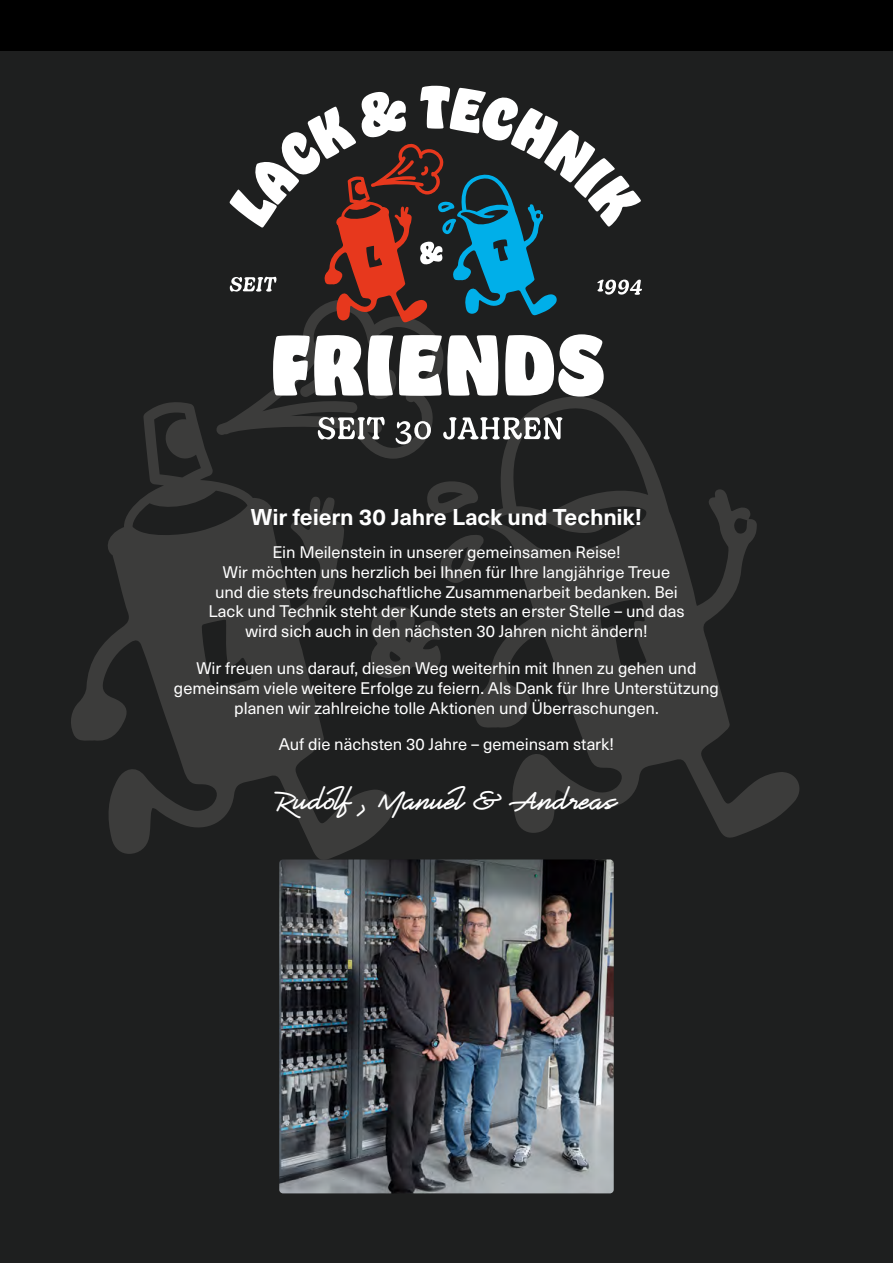
<style>
.page{position:relative;width:893px;height:1263px;background:#fff}
.page>*{position:absolute;margin:0;border:0;box-sizing:border-box;transform-origin:0 0}
.t1{font:30px "Fastpen 4 mm";color:#fff}
.t2{font:700 22.5px "Neue Haas Unica W1 G";letter-spacing:-.005em;color:#fff}
.t3{font:16.5px/19.8px "Neue Haas Unica W1 G";letter-spacing:-.005em;color:#fff;text-align:center}
</style>
<div class="page">
<div style="left:0;top:0;width:893px;height:51px;background:#000"></div>
<div style="left:0;top:51px;width:893px;height:1212px;background:#1e1f1f"></div>
<svg style="left:71px;top:402px;width:322px;height:457px"></svg>
<svg style="left:474px;top:443px;width:326px;height:395px"></svg>
<svg style="left:427px;top:480px;width:51px;height:34px"></svg>
<svg style="left:440px;top:533px;width:44px;height:50px"></svg>
<svg style="left:369px;top:604px;width:72px;height:76px"></svg>
<img style="left:279px;top:859px;width:335px;height:334px">
<svg style="left:216px;top:86px;width:426px;height:373px"></svg>
<h2 class="t2" style="left:251px;top:500px;width:393px">Wir feiern 30 Jahre Lack und Technik!</h2>
<p class="t3" style="left:208px;top:541px;width:478px">Ein Meilenstein in unserer gemeinsamen Reise!<br>Wir möchten uns herzlich bei Ihnen für Ihre langjährige Treue und die stets freundschaftliche Zusammenarbeit bedanken. Bei Lack und Technik steht der Kunde stets an erster Stelle – und das wird sich auch in den nächsten 30 Jahren nicht ändern!</p>
<p class="t3" style="left:174px;top:657px;width:546px">Wir freuen uns darauf, diesen Weg weiterhin mit Ihnen zu gehen und gemeinsam viele weitere Erfolge zu feiern. Als Dank für Ihre Unterstützung planen wir zahlreiche tolle Aktionen und Überraschungen.</p>
<p class="t3" style="left:279px;top:734px;width:337px">Auf die nächsten 30 Jahre – gemeinsam stark!</p>
<h1 class="t1" style="left:269px;top:778px;width:350px">Rudolf , Manuel &amp; Andreas</h1>
</div>
